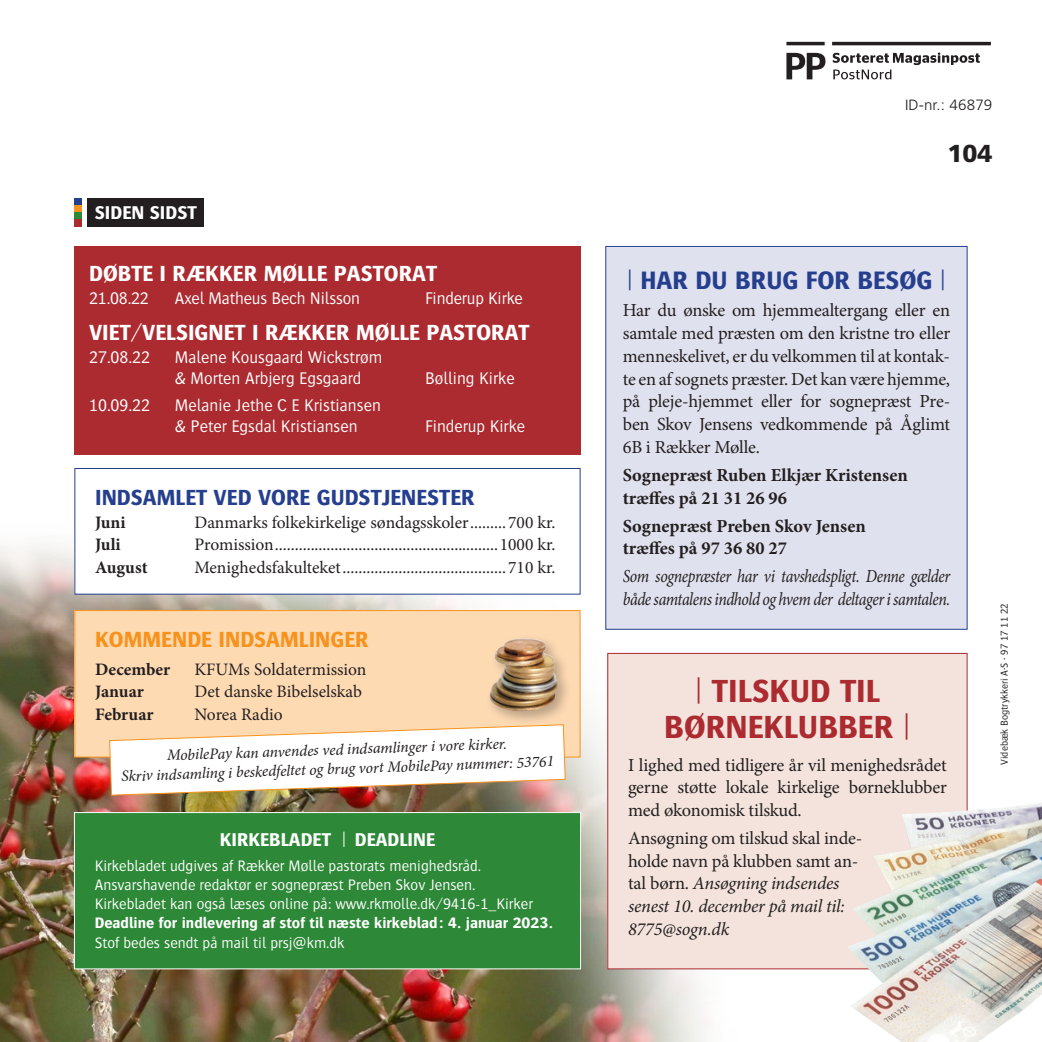
<style>
.page{position:relative;width:1042px;height:1042px;background:#fff}
.page>*{position:absolute;margin:0;border:0;box-sizing:border-box;transform-origin:0 0}
.t1{font:700 33.25px/35.9px "Bosis Std";color:#ab2b30;text-align:center}
.t2{font:700 26.25px "Bosis Std";color:#253f8e}
.t3{font:900 24.5px "Frutiger LT Std";color:#231f20}
.t4{font:700 22.75px "Bosis Std";color:#fff}
.t5{font:700 22.75px "Bosis Std";color:#253f8e}
.t6{font:700 22.75px "Bosis Std";color:#f7931d}
.t7{font:700 19.25px "Bosis Std";color:#fff}
.t8{font:18.38px/22.8px "Minion Pro";letter-spacing:-.015em;color:#231f20;text-align:justify}
.t9{font:italic 18.38px/22.8px "Minion Pro";letter-spacing:-.02em;color:#231f20;scale:.86 1}
.t10{font:700 18.38px "Minion Pro";color:#231f20}
.t11{font:italic 18.38px/22.8px "Minion Pro";letter-spacing:-.02em;color:#231f20}
.t12{font:17.5px "Minion Pro";color:#231f20}
.t13{font:300 17.5px "Bosis Std";color:#fff}
.t14{font:700 17.5px "Minion Pro";letter-spacing:-.005em;color:#231f20}
.t15{font:300 15.75px/19.2px "Bosis Std";color:#fff}
.t16{font:italic 15.75px/19.2px "Minion Pro";color:#231f20;text-align:center}
.t17{font:700 15.75px/19.2px "Bosis Std";color:#fff}
.t18{font:300 14.88px "Frutiger LT Std";letter-spacing:.01em;color:#231f20}
.t19{font:300 10.5px "Bosis Std";color:#231f20}
.s1{font-weight:300}
.s2{font-style:normal}
</style>
<div class="page">
<img style="left:0;top:510px;width:751px;height:532px">
<hr style="left:832px;top:42px;width:159px;height:3px;background:#231f20">
<hr style="left:786px;top:42px;width:38px;height:3px;background:#231f20">
<svg style="left:786px;top:53px;width:39px;height:26px"></svg>
<svg style="left:833px;top:53px;width:147px;height:26px"></svg>
<div style="left:88px;top:198px;width:116px;height:29px;background:#231f20"></div>
<div style="left:74px;top:198px;width:7px;height:7px;background:#253f8e"></div>
<div style="left:74px;top:205px;width:7px;height:8px;background:#f7931d"></div>
<div style="left:74px;top:213px;width:7px;height:7px;background:#2d8837"></div>
<div style="left:74px;top:220px;width:7px;height:7px;background:#ab2b30"></div>
<div style="left:74px;top:812px;width:506px;height:157px;background:#2d8837"></div>
<div style="left:74px;top:812px;width:507px;height:157px;border:1px solid #fff"></div>
<div style="left:74px;top:246px;width:506px;height:208px;background:#ab2b30"></div>
<div style="left:75px;top:468px;width:505px;height:126px;background:#fff"></div>
<div style="left:74px;top:468px;width:506px;height:126px;border:1px solid #253f8e"></div>
<div style="left:75px;top:610px;width:505px;height:147px;background:#fedab3"></div>
<div style="left:74px;top:610px;width:506px;height:147px;border:1px solid #f7931d"></div>
<div style="left:486px;top:634px;width:86px;height:92px;background:#231f20;opacity:.3"></div>
<img style="left:489px;top:638px;width:69px;height:73px">
<svg style="left:109px;top:724px;width:457px;height:72px"></svg>
<div style="left:605px;top:246px;width:362px;height:384px;background:#e0e1ee;border:1px solid #253f8e"></div>
<div style="left:608px;top:653px;width:359px;height:316px;background:#f3e3dc"></div>
<img style="left:846px;top:802px;width:196px;height:240px">
<p class="t7" style="left:95px;top:202px;width:104px">SIDEN SIDST</p>
<p class="t4" style="left:89px;top:261px;width:350px">DØBTE I RÆKKER MØLLE PASTORAT</p>
<p class="t13" style="left:89px;top:288px;width:61px">21.08.22</p>
<p class="t13" style="left:175px;top:288px;width:187px">Axel Matheus Bech Nilsson</p>
<p class="t13" style="left:425px;top:288px;width:99px">Finderup Kirke</p>
<p class="t4" style="left:89px;top:320px;width:442px">VIET/VELSIGNET I RÆKKER MØLLE PASTORAT</p>
<p class="t13" style="left:89px;top:347px;width:63px">27.08.22</p>
<p class="t13" style="left:175px;top:347px;width:209px">Malene Kousgaard Wickstrøm</p>
<p class="t13" style="left:175px;top:368px;width:188px">&amp; Morten Arbjerg Egsgaard</p>
<p class="t13" style="left:425px;top:368px;width:91px">Bølling Kirke</p>
<p class="t13" style="left:89px;top:396px;width:63px">10.09.22</p>
<p class="t13" style="left:175px;top:396px;width:208px">Melanie Jethe C E Kristiansen</p>
<p class="t13" style="left:175px;top:417px;width:184px">&amp; Peter Egsdal Kristiansen</p>
<p class="t13" style="left:425px;top:417px;width:102px">Finderup Kirke</p>
<p class="t5" style="left:95px;top:484px;width:381px">INDSAMLET VED VORE GUDSTJENESTER</p>
<p class="t14" style="left:95px;top:510px;width:32px">Juni</p>
<p class="t12" style="left:194px;top:510px;width:363px">Danmarks folkekirkelige søndagsskoler.........700 kr.</p>
<p class="t14" style="left:95px;top:532px;width:27px">Juli</p>
<p class="t12" style="left:194px;top:533px;width:363px">Promission........................................................1000 kr.</p>
<p class="t14" style="left:95px;top:555px;width:54px">August</p>
<p class="t12" style="left:194px;top:556px;width:363px">Menighedsfakulteket.........................................710 kr.</p>
<p class="t6" style="left:95px;top:627px;width:275px">KOMMENDE INDSAMLINGER</p>
<p class="t14" style="left:95px;top:657px;width:77px">December</p>
<p class="t12" style="left:194px;top:657px;width:174px">KFUMs Soldatermission</p>
<p class="t14" style="left:95px;top:679px;width:50px">Januar</p>
<p class="t12" style="left:194px;top:680px;width:169px">Det danske Bibelselskab</p>
<p class="t14" style="left:95px;top:702px;width:60px">Februar</p>
<p class="t12" style="left:194px;top:703px;width:90px">Norea Radio</p>
<p class="t16" style="left:120px;top:747px;width:434px;rotate:-2deg">MobilePay kan anvendes ved indsamlinger i vore kirker.<br>Skriv indsamling i beskedfeltet og brug vort MobilePay nummer: 53761</p>
<p class="t7" style="left:220px;top:829px;width:217px">KIRKEBLADET | DEADLINE</p>
<p class="t15" style="left:95px;top:855px;width:388px">Kirkebladet udgives af Rækker Mølle pastorats menighedsråd.<br>Ansvarshavende redaktør er sognepræst Preben Skov Jensen.</p>
<p class="t15" style="left:95px;top:894px;width:440px">Kirkebladet kan også læses online på: www.rkmolle.dk/9416-1_Kirker</p>
<p class="t17" style="left:95px;top:913px;width:460px">Deadline for indlevering af stof til næste kirkeblad: 4. januar 2023.<br><span class="s1">Stof bedes sendt på mail til prsj@km.dk</span></p>
<p class="t18" style="left:905px;top:97px;width:89px">ID-nr.: 46879</p>
<p class="t3" style="left:947px;top:139px;width:46px">104</p>
<p class="t2" style="left:627px;top:265px;width:321px">| HAR DU BRUG FOR BESØG |</p>
<p class="t8" style="left:623px;top:299px;width:329px">Har du ønske om hjemmealtergang eller en samtale med præsten om den kristne tro eller menneskelivet, er du velkommen til at kontak&shy;te en af sognets præster. Det kan være hjemme, på pleje-hjemmet eller for sognepræst Pre&shy;ben Skov Jensens vedkommende på Åglimt 6B i Rækker Mølle.</p>
<p class="t10" style="left:623px;top:462px;width:286px">Sognepræst Ruben Elkjær Kristensen</p>
<p class="t10" style="left:623px;top:485px;width:166px">træffes på 21 31 26 96</p>
<p class="t10" style="left:623px;top:513px;width:245px">Sognepræst Preben Skov Jensen</p>
<p class="t10" style="left:623px;top:535px;width:166px">træffes på 97 36 80 27</p>
<p class="t9" style="left:623px;top:565px;width:382px">Som sognepræster har vi tavshedspligt. Denne gælder både samtalens indhold og hvem der deltager i samtalen.</p>
<p class="t1" style="left:664px;top:672px;width:248px">| TILSKUD TIL<br>BØRNEKLUBBER |</p>
<p class="t8" style="left:628px;top:753px;width:320px">I lighed med tidligere år vil menighedsrådet gerne støtte lokale kirkelige børneklubber med økonomisk tilskud.</p>
<p class="t8" style="left:628px;top:827px;width:236px">Ansøgning om tilskud skal inde-</p>
<p class="t11" style="left:628px;top:849px;width:232px"><span class="s2">holde navn på klubben samt an&shy;tal børn.</span> Ansøgning indsendes senest 10. december på mail til:<br>8775@sogn.dk</p>
<p class="t19" style="left:999px;top:765px;width:163px;rotate:-90deg">Videbæk Bogtrykkeri A·S · 97 17 11 22</p>
</div>
